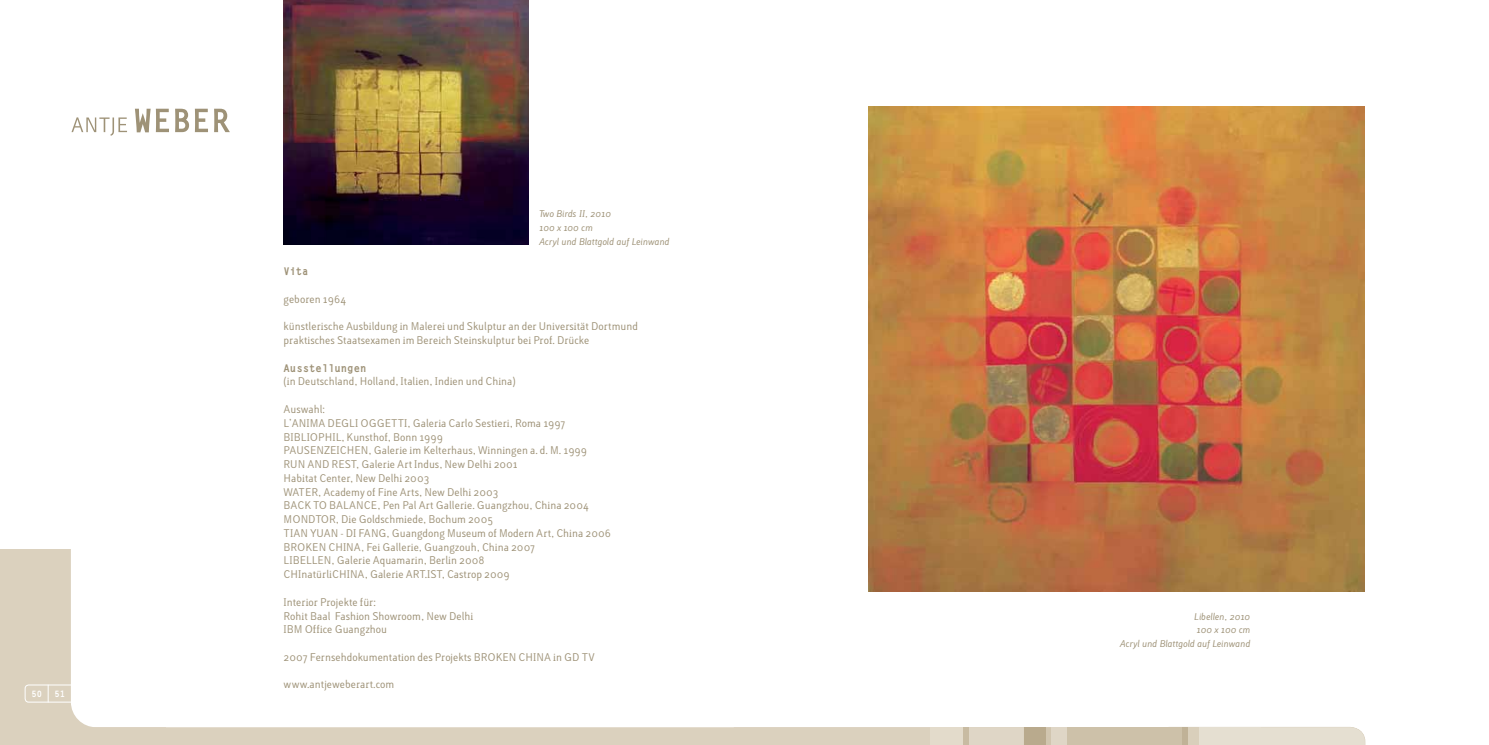
<style>
.page{position:relative;width:1489px;height:745px;background:#fff}
.page>*{position:absolute;margin:0;border:0;box-sizing:border-box;transform-origin:0 0}
.t1{font:700 10.62px "Letter Got L";color:#9e9277}
.t2{font:10px/13.8px "Lacuna";color:#9e9277}
.t3{font:italic 8.75px/13.8px "Lacuna";color:#9e9277;text-align:right}
.t4{font:700 8.75px "Letter Got L";color:#fff}
</style>
<div class="page">
<div style="left:0;top:549px;width:165px;height:195px;background:#dbd1be"></div>
<div style="left:25px;top:684px;width:60px;height:18px;border:1px solid #fff;border-radius:4px"></div>
<div style="left:71px;top:461px;width:266px;height:265px;background:#fff;border-radius:25px"></div>
<svg style="left:48px;top:684px;width:1px;height:18px"></svg>
<svg style="left:89px;top:726px;width:1275px;height:18px;background:#dcd3c1"></svg>
<img style="left:868px;top:106px;width:496px;height:485px">
<svg style="left:71px;top:109px;width:159px;height:27px"></svg>
<img style="left:283px;top:0;width:245px;height:244px">
<p class="t4" style="left:31px;top:687px;width:12px">50</p>
<p class="t4" style="left:54px;top:687px;width:12px">51</p>
<p class="t3" style="left:539px;top:207px;width:132px;text-align:left">Two Birds II, 2010<br>100 x 100 cm<br>Acryl und Blattgold auf Leinwand</p>
<p class="t1" style="left:283px;top:264px;width:26px">Vita</p>
<p class="t2" style="left:283px;top:292px;width:64px">geboren 1964</p>
<p class="t2" style="left:283px;top:320px;width:356px">künstlerische Ausbildung in Malerei und Skulptur an der Universität Dortmund praktisches Staatsexamen im Bereich Steinskulptur bei Prof. Drücke</p>
<p class="t1" style="left:283px;top:361px;width:84px">Ausstellungen</p>
<p class="t2" style="left:283px;top:375px;width:234px">(in Deutschland, Holland, Italien, Indien und China)</p>
<p class="t2" style="left:283px;top:402px;width:329px">Auswahl:<br>L’ANIMA DEGLI OGGET T I, Galeria Carlo Sestieri, Roma 1997<br>BIBLIOPHIL, Kunsthof, Bonn 1999<br>PAUSENZEICHEN, Galerie im Kelterhaus, Winningen a. d. M. 1999<br>RUN AND REST, Galerie Art Indus, New Delhi 2001<br>Habitat Center, New Delhi 2003<br>WATER, Academy of Fine Arts, New Delhi 2003<br>BACK TO BALANCE, Pen Pal Art Gallerie. Guangzhou, China 2004<br>MONDTOR, Die Goldschmiede, Bochum 2005<br>T IAN YUAN - DI FANG, Guangdong Museum of Modern Art, China 2006<br>BROKEN CHINA, Fei Gallerie, Guangzouh, China 2007<br>LIBELLEN, Galerie Aquamarin, Berlin 2008<br>CHInatürliCHINA, Galerie ART.IST, Castrop 2009</p>
<p class="t2" style="left:283px;top:595px;width:191px">Interior Projekte für:<br>Rohit Baal Fashion Showroom, New Delhi<br>IBM Office Guangzhou</p>
<p class="t2" style="left:283px;top:650px;width:312px">2007 Fernsehdokumentation des Projekts BROKEN CHINA in GD T V</p>
<p class="t2" style="left:283px;top:677px;width:112px">www.antjeweberart.com</p>
<p class="t3" style="left:1119px;top:609px;width:132px">Libellen, 2010<br>100 x 100 cm<br>Acryl und Blattgold auf Leinwand</p>
</div>
